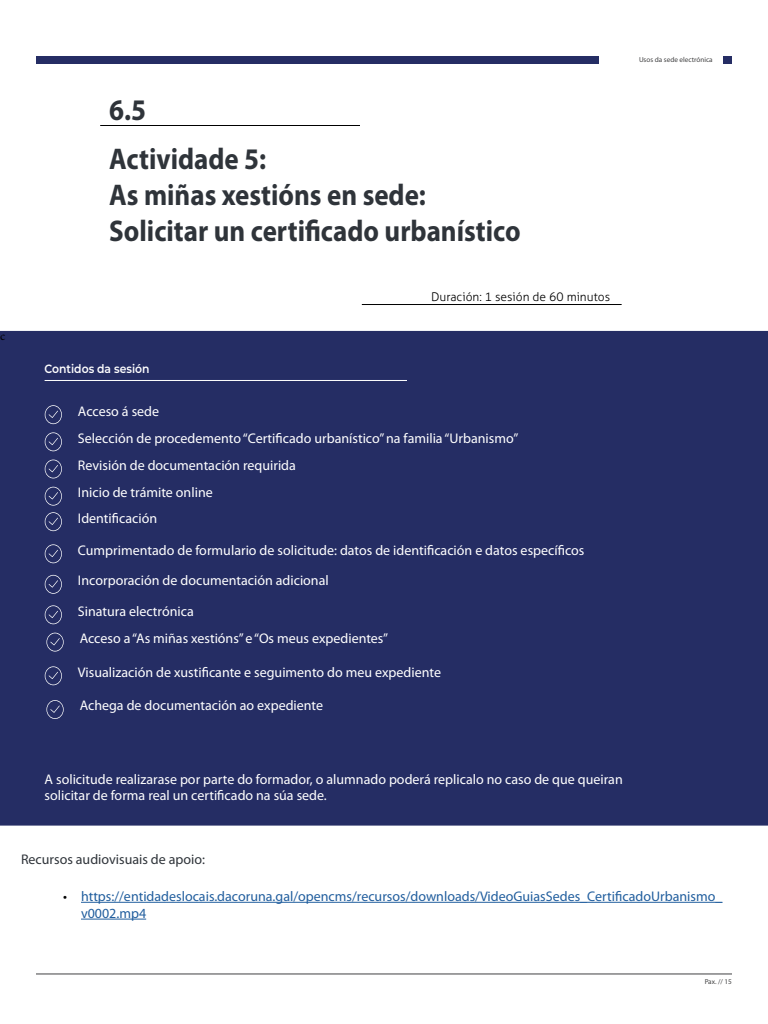
<style>
.page{position:relative;width:768px;height:1024px;background:#fff}
.page>*{position:absolute;margin:0;border:0;box-sizing:border-box;transform-origin:0 0}
.t1{font:700 30px/36px "Myriad Pro";color:#2f343a;scale:.9 1}
.t2{font:14px/27.1px "Myriad Pro";color:#fff}
.t3{font:14px/16.8px "Myriad Pro";color:#215e9e}
.t4{font:14px "Myriad Pro";color:#2f343a}
.t5{font:300 12px "Aller";color:#000}
.t6{font:600 12px "Montserrat";color:#fff;scale:.9 1}
.t7{font:12px "Minion Pro";color:#000}
.t8{font:7.2px "Myriad Pro";color:#414142}
.s1{color:#000}
</style>
<div class="page">
<hr style="left:36px;top:973px;width:696px;height:1px;background:#414142">
<div style="left:36px;top:56px;width:562px;height:7px;background:#252d64"></div>
<div style="left:724px;top:56px;width:8px;height:7px;background:#252d64"></div>
<hr style="left:100px;top:125px;width:260px;height:1px;background:#000">
<hr style="left:362px;top:304px;width:260px;height:1px;background:#000">
<div style="left:0;top:331px;width:768px;height:495px;background:#252d64"></div>
<hr style="left:45px;top:380px;width:362px;height:1px;background:#fff">
<svg style="left:36px;top:394px;width:26px;height:57px"></svg>
<svg style="left:45px;top:460px;width:17px;height:18px"></svg>
<svg style="left:45px;top:487px;width:17px;height:19px"></svg>
<svg style="left:45px;top:512px;width:17px;height:19px"></svg>
<svg style="left:45px;top:544px;width:17px;height:19px"></svg>
<svg style="left:45px;top:575px;width:17px;height:19px"></svg>
<svg style="left:45px;top:605px;width:17px;height:19px"></svg>
<svg style="left:46px;top:633px;width:18px;height:19px"></svg>
<svg style="left:45px;top:666px;width:17px;height:19px"></svg>
<svg style="left:46px;top:700px;width:18px;height:19px"></svg>
<hr style="left:81px;top:902px;width:641px;height:1px;background:#215e9e">
<hr style="left:81px;top:919px;width:65px;height:1px;background:#215e9e">
<p class="t7" style="left:0;top:328px;width:7px">c</p>
<h1 class="t1" style="left:109px;top:91px;width:43px">6.5</h1>
<h1 class="t1" style="left:109px;top:139px;width:459px">Actividade 5:<br>As miñas xestións en sede:<br>Solicitar un certificado urbanístico</h1>
<p class="t5" style="left:431px;top:290px;width:180px">Duración: 1 sesión de 60 minutos</p>
<p class="t6" style="left:45px;top:360px;width:118px">Contidos da sesión</p>
<p class="t2" style="left:78px;top:397px;width:442px">Acceso á sede<br>Selección de procedemento “Certificado urbanístico” na familia “Urbanismo” Revisión de documentación requirida<br>Inicio de trámite online</p>
<p class="t2" style="left:78px;top:504px;width:81px">Identificación</p>
<p class="t2" style="left:78px;top:534px;width:508px;line-height:30.5px">Cumprimentado de formulario de solicitude: datos de identificación e datos específicos<br>Incorporación de documentación adicional<br>Sinatura electrónica</p>
<p class="t2" style="left:80px;top:624px;width:310px">Acceso a “As miñas xestións” e “Os meus expedientes”</p>
<p class="t2" style="left:78px;top:658px;width:365px">Visualización de xustificante e seguimento do meu expediente</p>
<p class="t2" style="left:80px;top:692px;width:245px">Achega de documentación ao expediente</p>
<p class="t8" style="left:639px;top:55px;width:75px">Usos da sede electrónica</p>
<p class="t2" style="left:45px;top:771px;width:580px;line-height:16px">A solicitude realizarase por parte do formador, o alumnado poderá replicalo no caso de que queiran solicitar de forma real un certificado na súa sede.</p>
<p class="t4" style="left:21px;top:851px;width:186px">Recursos audiovisuais de apoio:</p>
<p class="t3" style="left:81px;top:888px;width:643px;text-indent:-18px"><span class="s1">•</span> https://entidadeslocais.dacoruna.gal/opencms/recursos/downloads/VideoGuiasSedes_CertificadoUrbanismo_ v0002.mp4</p>
<p class="t8" style="left:705px;top:977px;width:29px">Pax. // 15</p>
</div>
